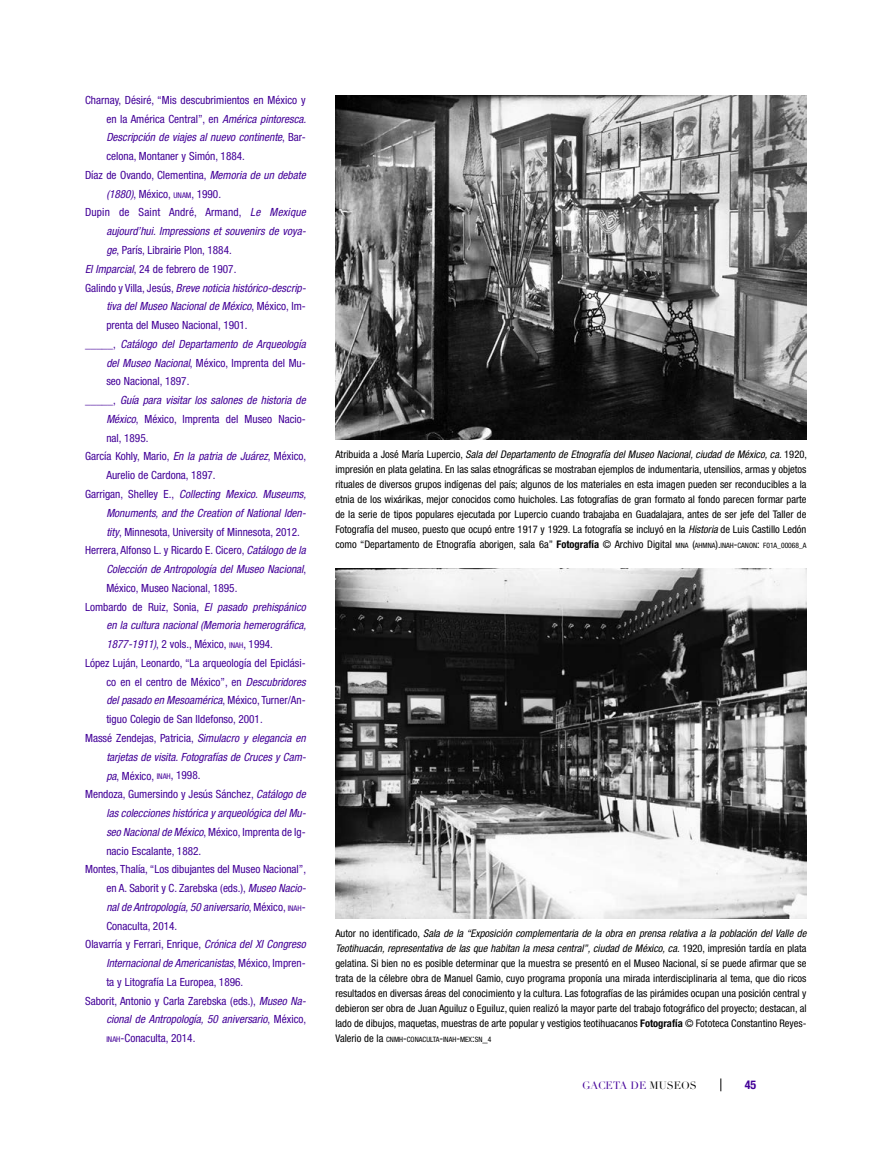
<style>
.page{position:relative;width:881px;height:1149px;background:#fff}
.page>*{position:absolute;margin:0;border:0;box-sizing:border-box;transform-origin:0 0}
.t1{font:700 condensed 12px "Helvetica Neue";color:#430098}
.t2{font:condensed 11.25px "Helvetica Neue";color:#430098}
.t3{font:italic condensed 11.25px "Helvetica Neue";color:#430098}
.t4{font:condensed 10.5px/15px "Helvetica Neue";color:#000;text-align:justify}
.t5{font:10.5px "Didot LH";color:#430098}
.t6{font:condensed 7.35px "Helvetica Neue";color:#000}
.s1{font-style:italic}
.s2{font-style:normal}
.s3{font-size:7.8px}
.s4{font-style:normal;font-size:7.8px}
.s5{font-style:inherit}
.s6{font-weight:700}
.s7{font-size:7.35px}
.s8{font-size:7.5px}
.s9{font-size:10.5px}
.s10{color:#000}
</style>
<div class="page">
<svg style="left:720px;top:1078px;width:1px;height:12px"></svg>
<img style="left:335px;top:95px;width:471px;height:344px">
<img style="left:335px;top:568px;width:471px;height:349px">
<p class="t2" style="left:85px;top:93px;width:222px">Charnay, Désiré, “Mis descubrimientos en México y</p>
<p class="t2" style="left:106px;top:112px;width:201px">en la América Central”, en <span class="s1">América pintoresca.</span></p>
<p class="t3" style="left:106px;top:131px;width:201px">Descripción de viajes al nuevo continente<span class="s2">, Bar-</span></p>
<p class="t2" style="left:106px;top:150px;width:140px">celona, Montaner y Simón, 1884.</p>
<p class="t2" style="left:85px;top:168px;width:222px">Díaz de Ovando, Clementina, <span class="s1">Memoria de un debate</span></p>
<p class="t2" style="left:106px;top:187px;width:116px"><span class="s1">(1880)</span>, México, <span class="s3">UNAM</span>, 1990.</p>
<p class="t2" style="left:85px;top:206px;width:222px">Dupin de Saint André, Armand, <span class="s1">Le Mexique</span></p>
<p class="t3" style="left:106px;top:225px;width:201px">aujourd’hui. Impressions et souvenirs de voya-</p>
<p class="t2" style="left:106px;top:243px;width:127px"><span class="s1">ge</span>, París, Librairie Plon, 1884.</p>
<p class="t2" style="left:85px;top:262px;width:153px"><span class="s1">El Imparcial</span>, 24 de febrero de 1907.</p>
<p class="t3" style="left:85px;top:281px;width:222px"><span class="s2">Galindo y Villa, Jesús,</span> Breve noticia histórico-descrip-</p>
<p class="t3" style="left:106px;top:300px;width:201px">tiva del Museo Nacional de México<span class="s2">, México, Im-</span></p>
<p class="t2" style="left:106px;top:318px;width:143px">prenta del Museo Nacional, 1901.</p>
<p class="t3" style="left:85px;top:337px;width:222px"><span class="s2">_____,</span> Catálogo del Departamento de Arqueología</p>
<p class="t2" style="left:106px;top:356px;width:201px"><span class="s1">del Museo Nacional</span>, México, Imprenta del Mu-</p>
<p class="t2" style="left:106px;top:375px;width:84px">seo Nacional, 1897.</p>
<p class="t3" style="left:85px;top:393px;width:222px"><span class="s2">_____,</span> Guía para visitar los salones de historia de</p>
<p class="t2" style="left:106px;top:412px;width:201px"><span class="s1">México</span>, México, Imprenta del Museo Nacio-</p>
<p class="t2" style="left:106px;top:431px;width:44px">nal, 1895.</p>
<p class="t2" style="left:85px;top:450px;width:222px">García Kohly, Mario, <span class="s1">En la patria de Juárez</span>, México,</p>
<p class="t2" style="left:106px;top:468px;width:111px">Aurelio de Cardona, 1897.</p>
<p class="t3" style="left:85px;top:487px;width:222px"><span class="s2">Garrigan, Shelley E.,</span> Collecting Mexico. Museums,</p>
<p class="t3" style="left:106px;top:506px;width:201px">Monuments, and the Creation of National Iden-</p>
<p class="t2" style="left:106px;top:525px;width:195px"><span class="s1">tity</span>, Minnesota, University of Minnesota, 2012.</p>
<p class="t2" style="left:85px;top:543px;width:222px">Herrera, Alfonso L. y Ricardo E. Cicero, <span class="s1">Catálogo de la</span></p>
<p class="t3" style="left:106px;top:562px;width:201px">Colección de Antropología del Museo Nacional<span class="s2">,</span></p>
<p class="t2" style="left:106px;top:581px;width:132px">México, Museo Nacional, 1895.</p>
<p class="t2" style="left:85px;top:600px;width:222px">Lombardo de Ruiz, Sonia, <span class="s1">El pasado prehispánico</span></p>
<p class="t3" style="left:106px;top:618px;width:201px">en la cultura nacional (Memoria hemerográfica,</p>
<p class="t2" style="left:106px;top:637px;width:168px"><span class="s1">1877-1911)</span>, 2 vols., México, <span class="s3">INAH</span>, 1994.</p>
<p class="t2" style="left:85px;top:656px;width:222px">López Luján, Leonardo, “La arqueología del Epiclási-</p>
<p class="t2" style="left:106px;top:675px;width:201px">co en el centro de México”, en <span class="s1">Descubridores</span></p>
<p class="t3" style="left:106px;top:693px;width:201px">del pasado en Mesoamérica<span class="s2">, México, Turner/An-</span></p>
<p class="t2" style="left:106px;top:712px;width:158px">tiguo Colegio de San Ildefonso, 2001.</p>
<p class="t2" style="left:85px;top:731px;width:222px">Massé Zendejas, Patricia, <span class="s1">Simulacro y elegancia en</span></p>
<p class="t3" style="left:106px;top:750px;width:201px">tarjetas de visita. Fotografías de Cruces y Cam-</p>
<p class="t2" style="left:106px;top:768px;width:95px"><span class="s1">pa</span>, México, <span class="s3">INAH</span>, 1998.</p>
<p class="t2" style="left:85px;top:787px;width:222px">Mendoza, Gumersindo y Jesús Sánchez, <span class="s1">Catálogo de</span></p>
<p class="t3" style="left:106px;top:806px;width:201px">las colecciones histórica y arqueológica del Mu-</p>
<p class="t2" style="left:106px;top:825px;width:201px"><span class="s1">seo Nacional de México</span>, México, Imprenta de Ig-</p>
<p class="t2" style="left:106px;top:843px;width:96px">nacio Escalante, 1882.</p>
<p class="t2" style="left:85px;top:862px;width:222px">Montes, Thalía, “Los dibujantes del Museo Nacional”,</p>
<p class="t2" style="left:106px;top:881px;width:201px">en A. Saborit y C. Zarebska (eds.), <span class="s1">Museo Nacio-</span></p>
<p class="t3" style="left:106px;top:900px;width:201px">nal de Antropología, 50 aniversario<span class="s2">, México,</span> <span class="s4">INAH</span><span class="s2">-</span></p>
<p class="t2" style="left:106px;top:918px;width:72px">Conaculta, 2014.</p>
<p class="t2" style="left:85px;top:937px;width:222px">Olavarría y Ferrari, Enrique, <span class="s1">Crónica del XI Congreso</span></p>
<p class="t3" style="left:106px;top:956px;width:201px">Internacional de Americanistas<span class="s2">, México, Impren-</span></p>
<p class="t2" style="left:106px;top:975px;width:138px">ta y Litografía La Europea, 1896.</p>
<p class="t2" style="left:85px;top:993px;width:222px">Saborit, Antonio y Carla Zarebska (eds.), <span class="s1">Museo Na-</span></p>
<p class="t3" style="left:106px;top:1012px;width:201px">cional de Antropología, 50 aniversario<span class="s2">, México,</span></p>
<p class="t2" style="left:106px;top:1031px;width:90px"><span class="s3">INAH</span><span class="s5">-</span>Conaculta, 2014.</p>
<p class="t4" style="left:335px;top:447px;width:473px">Atribuida a José María Lupercio, <span class="s1">Sala del Departamento de Etnografía del Museo Nacional, ciudad de México, ca.</span> 1920, impresión en plata gelatina. En las salas etnográficas se mostraban ejemplos de indumentaria, utensilios, armas y objetos rituales de diversos grupos indígenas del país; algunos de los materiales en esta imagen pueden ser reconducibles a la etnia de los wixárikas, mejor conocidos como huicholes. Las fotografías de gran formato al fondo parecen formar parte de la serie de tipos populares ejecutada por Lupercio cuando trabajaba en Guadalajara, antes de ser jefe del Taller de Fotografía del museo, puesto que ocupó entre 1917 y 1929. La fotografía se incluyó en la <span class="s1">Historia</span> de Luis Castillo Ledón como “Departamento de Etnografía aborigen, sala 6a” <span class="s6">Fotografía</span> © Archivo Digital <span class="s7">MNA</span> (<span class="s7">AHMNA</span>).<span class="s7">INAH</span><span class="s5">-</span><span class="s7">CANON</span>: <span class="s7">F</span><span class="s8">01</span><span class="s7">A</span><span class="s8">_00068_</span><span class="s7">A</span></p>
<p class="t4" style="left:335px;top:925px;width:472px">Autor no identificado, <span class="s1">Sala de la “Exposición complementaria de la obra en prensa relativa a la población del Valle de Teotihuacán, representativa de las que habitan la mesa central”, ciudad de México, ca.</span> 1920, impresión tardía en plata gelatina. Si bien no es posible determinar que la muestra se presentó en el Museo Nacional, sí se puede afirmar que se trata de la célebre obra de Manuel Gamio, cuyo programa proponía una mirada interdisciplinaria al tema, que dio ricos resultados en diversas áreas del conocimiento y la cultura. Las fotografías de las pirámides ocupan una posición central y debieron ser obra de Juan Aguiluz o Eguiluz, quien realizó la mayor parte del trabajo fotográfico del proyecto; destacan, al lado de dibujos, maquetas, muestras de arte popular y vestigios teotihuacanos <span class="s6">Fotografía</span> © Fototeca Constantino Reyes-</p>
<p class="t6" style="left:335px;top:1034px;width:157px"><span class="s9">Valerio de la</span> CNMH<span class="s9">-</span>CONACULTA<span class="s9">-</span>INAH<span class="s9">-</span>MEX<span class="s9">:</span>SN<span class="s9">_</span><span class="s8">4</span></p>
<p class="t5" style="left:582px;top:1078px;width:116px">GACETA DE <span class="s10">MUSEOS</span></p>
<p class="t1" style="left:744px;top:1077px;width:13px">45</p>
</div>
